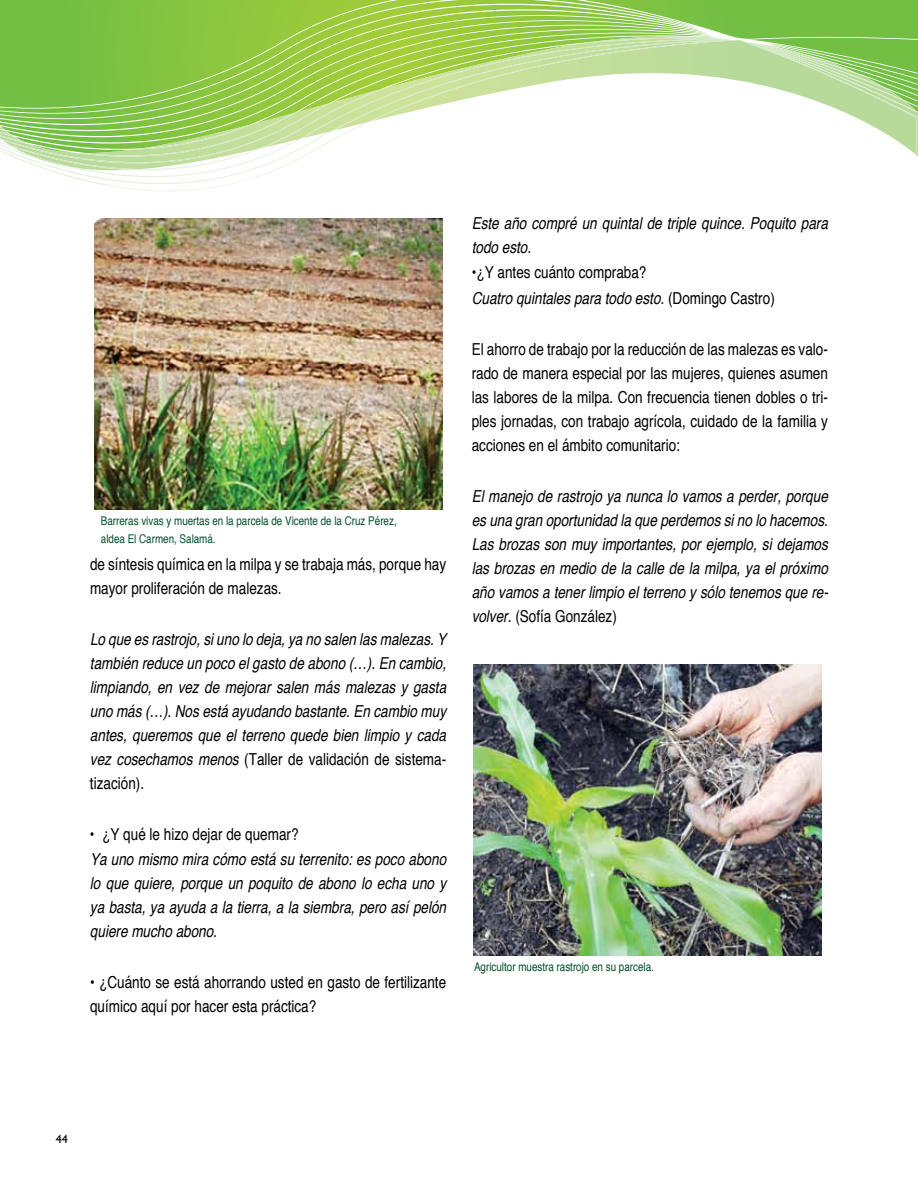
<style>
.page{position:relative;width:918px;height:1188px;background:#fff}
.page>*{position:absolute;margin:0;border:0;box-sizing:border-box;transform-origin:0 0}
.t1{font:italic condensed 16.5px/24px "Helvetica";color:#000}
.t2{font:condensed 16.5px/24px "Helvetica";color:#000}
.t3{font:condensed 12px/18px "Helvetica";color:#005129}
.t4{font:12px "Gill Sans";color:#000}
.s1{font-style:normal}
.s2{font-style:italic}
</style>
<div class="page">
<svg style="left:0;top:0;width:918px;height:191px"></svg>
<img style="left:94px;top:219px;width:348px;height:291px">
<img style="left:473px;top:665px;width:348px;height:291px">
<p class="t3" style="left:101px;top:512px;width:297px">Barreras vivas y muertas en la parcela de Vicente de la Cruz Pérez, aldea El Carmen, Salamá.</p>
<p class="t2" style="left:90px;top:552px;width:358px">de síntesis química en la milpa y se trabaja más, porque hay mayor proliferación de malezas.</p>
<p class="t1" style="left:90px;top:627px;width:361px">Lo que es rastrojo,siuno lo deja,ya no salen las malezas.Y también reduce un poco elgasto de abono (…).En cambio, limpiando, en vez de mejorar salen más malezas y gasta uno más (…).Nos está ayudando bastante.En cambio muy antes, queremos que el terreno quede bien limpio y cada vez cosechamos menos <span class="s1">(Taller de validación de sistema&shy;tización).</span></p>
<p class="t2" style="left:90px;top:822px;width:210px">• ¿Y qué le hizo dejar de quemar?</p>
<p class="t1" style="left:90px;top:847px;width:361px;text-align:justify">Ya uno mismo mira cómo está su terrenito:es poco abono lo que quiere, porque un poquito de abono lo echa uno y ya basta,ya ayuda a la tierra,a la siembra,pero asípelón quiere mucho abono.</p>
<p class="t2" style="left:90px;top:970px;width:358px">• ¿Cuánto se está ahorrando usted en gasto de fertilizante químico aquí por hacer esta práctica?</p>
<p class="t1" style="left:472px;top:211px;width:361px">Este año compré un quintal de triple quince. Poquito para todo esto.</p>
<p class="t2" style="left:472px;top:259px;width:305px;line-height:25.5px">•¿Y antes cuánto compraba?<br><span class="s2">Cuatro quintales para todo esto.</span>( D o m i n g o C a s t r o )</p>
<p class="t2" style="left:472px;top:337px;width:358px;text-align:justify">El ahorro de trabajo por la reducción de las malezas es valo&shy;rado de manera especial por las mujeres, quienes asumen las labores de la milpa. Con frecuencia tienen dobles o tri&shy;ples jornadas, con trabajo agrícola, cuidado de la familia y acciones en el ámbito comunitario:</p>
<p class="t1" style="left:472px;top:484px;width:361px;text-align:justify">El manejo de rastrojo ya nunca lo vamos a perder, porque es una gran oportunidad la que perdemos sino lo hacemos.<br>Las brozas son muy importantes, por ejemplo, si dejamos las brozas en medio de la calle de la milpa, ya el próximo año vamos a tenerlimpio elterreno y sólo tenemos que re&shy;volver.<span class="s1">(Sofía González)</span></p>
<p class="t3" style="left:474px;top:957px;width:181px">Agricultor muestra rastrojo en su parcela.</p>
<p class="t4" style="left:56px;top:1132px;width:13px">44</p>
</div>
